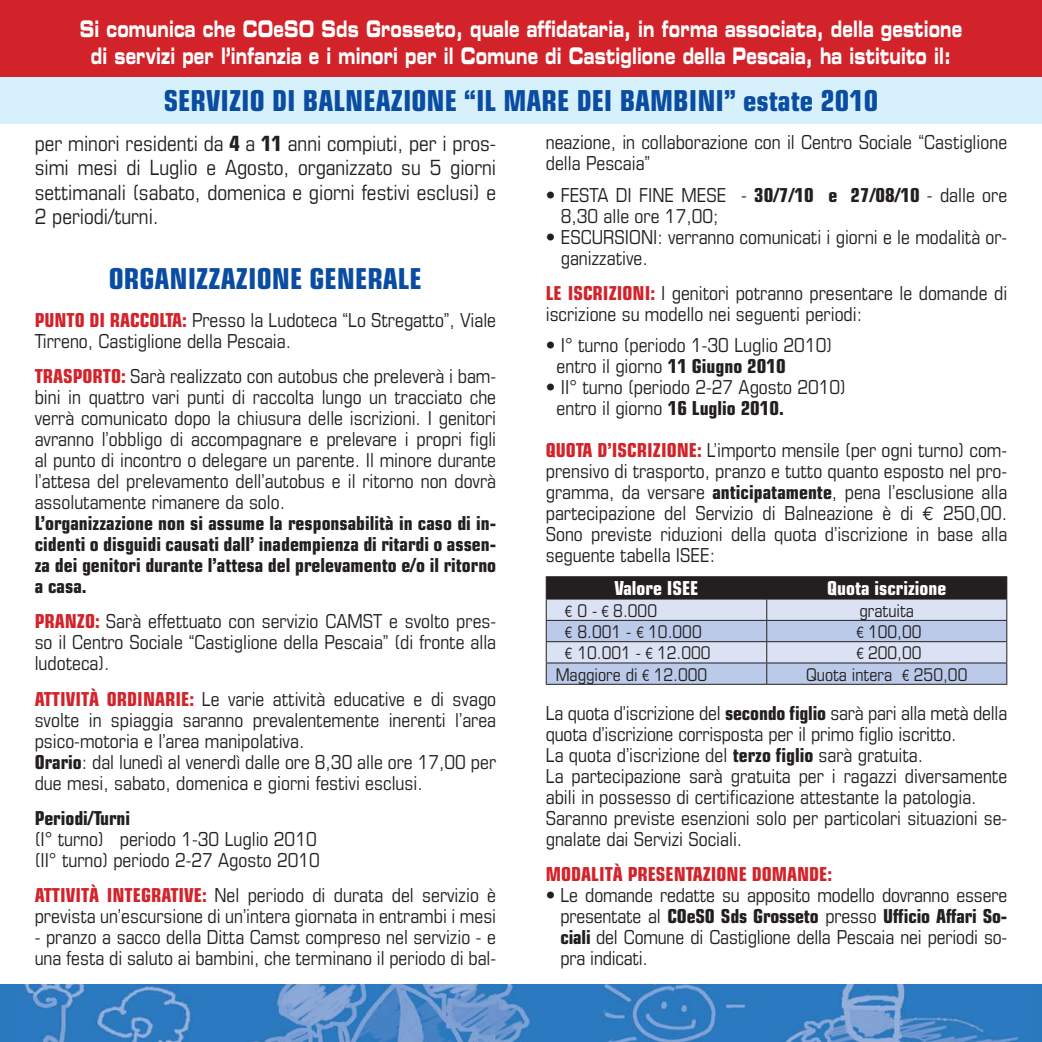
<style>
.page{position:relative;width:1042px;height:1042px;background:#fff}
.page>*{position:absolute;margin:0;border:0;box-sizing:border-box;transform-origin:0 0}
.t1{font:700 condensed 28.88px "Eurostile";color:#094ca1}
.t2{font:22.75px/27.1px "Eurostile Bold Extended Two";letter-spacing:.01em;color:#fff;text-align:center;scale:.62 1}
.t3{font:condensed 21px/24.5px "Eurostile";color:#231f20;text-align:justify}
.t4{font:condensed 19.25px/21px "Eurostile";color:#231f20}
.t5{font:700 condensed 19.25px/21px "Eurostile";color:#231f20;text-align:justify}
.t6{font:700 condensed 19.25px "Eurostile";color:#d2232a}
.t7{font:700 condensed 19.25px "Eurostile";color:#fff}
.t8{font:condensed 17.5px "Eurostile";color:#231f20}
.s1{font-weight:700}
.s2{font-weight:700;color:#d2232a}
.s3{font-family:"Euro Mono";font-stretch:normal}
.s4{font-family:"Abadi";font-weight:300}
</style>
<div class="page">
<div style="left:0;top:68px;width:1042px;height:56px;background:#d6f0fc"></div>
<hr style="left:546px;top:576px;width:221px;height:1px;background:#231f20">
<hr style="left:767px;top:576px;width:240px;height:1px;background:#231f20">
<svg style="left:546px;top:577px;width:461px;height:107px;background:#a1a9bb"></svg>
<hr style="left:546px;top:684px;width:461px;height:1px;background:#231f20">
<div style="left:0;top:0;width:1042px;height:76px;background:#d2232a"></div>
<div style="left:0;top:985px;width:1042px;height:57px;background:#2a79be"></div>
<img style="left:24px;top:985px;width:995px;height:57px">
<p class="t2" style="left:80px;top:17px;width:1424px">Si comunica che COeSO Sds Grosseto, quale affidataria, in forma associata, della gestione di servizi per l’infanzia e i minori per il Comune di Castiglione della Pescaia, ha istituito il:</p>
<h1 class="t1" style="left:164px;top:90px;width:716px">SERVIZIO DI BALNEAZIONE “IL MARE DEI BAMBINI” estate 2010</h1>
<p class="t3" style="left:35px;top:133px;width:463px">per minori residenti da <span class="s1">4</span> a <span class="s1">11</span> anni compiuti, per i pros&shy;simi mesi di Luglio e Agosto, organizzato su 5 giorni settimanali (sabato, domenica e giorni festivi esclusi) e 2 periodi/turni.</p>
<h1 class="t1" style="left:109px;top:268px;width:314px">ORGANIZZAZIONE GENERALE</h1>
<p class="t4" style="left:35px;top:312px;width:463px"><span class="s2">PUNTO DI RACCOLTA:</span> Presso la Ludoteca “Lo Stregatto”, Viale<br>Tirreno, Castiglione della Pescaia.</p>
<p class="t4" style="left:35px;top:368px;width:463px;text-align:justify"><span class="s2">TRASPORTO:</span> Sarà realizzato con autobus che preleverà i bam&shy;bini in quattro vari punti di raccolta lungo un tracciato che verrà comunicato dopo la chiusura delle iscrizioni. I genitori avranno l’obbligo di accompagnare e prelevare i propri figli al punto di incontro o delegare un parente. Il minore durante l’attesa del prelevamento dell’autobus e il ritorno non dovrà assolutamente rimanere da solo.</p>
<p class="t5" style="left:35px;top:515px;width:463px">L’organizzazione non si assume la responsabilità in caso di in&shy;cidenti o disguidi causati dall’ inadempienza di ritardi o assen&shy;za dei genitori durante l’attesa del prelevamento e/o il ritorno a casa.</p>
<p class="t4" style="left:35px;top:613px;width:463px;text-align:justify"><span class="s2">PRANZO:</span> Sarà effettuato con servizio CAMST e svolto pres&shy;so il Centro Sociale “Castiglione della Pescaia” (di fronte alla ludoteca).</p>
<p class="t4" style="left:35px;top:690px;width:463px"><span class="s2">ATTIVITÀ ORDINARIE:</span> Le varie attività educative e di svago svolte in spiaggia saranno prevalentemente inerenti l’area psico-motoria e l’area manipolativa.<br><span class="s1">Orario</span>: dal lunedì al venerdì dalle ore 8,30 alle ore 17,00 per due mesi, sabato, domenica e giorni festivi esclusi.</p>
<p class="t5" style="left:35px;top:809px;width:97px">Periodi/Turni</p>
<p class="t4" style="left:35px;top:830px;width:287px">(I° turno) periodo 1-30 Luglio 2010 (II° turno) periodo 2-27 Agosto 2010</p>
<p class="t4" style="left:35px;top:886px;width:463px"><span class="s2">ATTIVITÀ INTEGRATIVE:</span> Nel periodo di durata del servizio è prevista un’escursione di un’intera giornata in entrambi i mesi</p>
<p class="t4" style="left:35px;top:928px;width:463px">- pranzo a sacco della Ditta Camst compreso nel servizio - e una festa di saluto ai bambini, che terminano il periodo di bal-</p>
<p class="t4" style="left:546px;top:134px;width:463px">neazione, in collaborazione con il Centro Sociale “Castiglione della Pescaia”</p>
<p class="t4" style="left:561px;top:186px;width:448px;text-indent:-15px">• FESTA DI FINE MESE - <span class="s1">30/7/10 e 27/08/10</span> - dalle ore<br>8,30 alle ore 17,00;</p>
<p class="t4" style="left:561px;top:228px;width:448px;text-indent:-15px">• ESCURSIONI: verranno comunicati i giorni e le modalità or&shy;ganizzative.</p>
<p class="t4" style="left:546px;top:284px;width:463px"><span class="s2">LE ISCRIZIONI:</span> I genitori potranno presentare le domande di iscrizione su modello nei seguenti periodi:</p>
<p class="t4" style="left:556px;top:337px;width:277px;text-indent:-11px">• I° turno (periodo 1-30 Luglio 2010) entro il giorno <span class="s1">11 Giugno 2010</span></p>
<p class="t4" style="left:556px;top:379px;width:291px;text-indent:-11px">• II° turno (periodo 2-27 Agosto 2010) entro il giorno <span class="s1">16 Luglio 2010.</span></p>
<p class="t4" style="left:546px;top:442px;width:463px;text-align:justify"><span class="s2">QUOTA D’ISCRIZIONE:</span> L’importo mensile (per ogni turno) com&shy;prensivo di trasporto, pranzo e tutto quanto esposto nel pro&shy;gramma, da versare <span class="s1">anticipatamente</span>, pena l’esclusione alla partecipazione del Servizio di Balneazione è di <span class="s3">€</span> 250,00.<br>Sono previste riduzioni della quota d’iscrizione in base alla seguente tabella ISEE:</p>
<p class="t7" style="left:614px;top:581px;width:86px">Valore ISEE</p>
<p class="t7" style="left:827px;top:581px;width:121px">Quota iscrizione</p>
<p class="t8" style="left:564px;top:604px;width:94px"><span class="s4">€</span> 0 - <span class="s4">€</span> 8.000</p>
<p class="t8" style="left:859px;top:604px;width:56px">gratuita</p>
<p class="t8" style="left:564px;top:625px;width:139px"><span class="s4">€</span> 8.001 - <span class="s4">€</span> 10.000</p>
<p class="t8" style="left:856px;top:625px;width:67px"><span class="s4">€</span> 100,00</p>
<p class="t8" style="left:564px;top:646px;width:148px"><span class="s4">€</span> 10.001 - <span class="s4">€</span> 12.000</p>
<p class="t8" style="left:856px;top:646px;width:67px"><span class="s4">€</span> 200,00</p>
<p class="t8" style="left:556px;top:668px;width:153px">Maggiore di <span class="s4">€</span> 12.000</p>
<p class="t8" style="left:806px;top:668px;width:163px">Quota intera <span class="s4">€</span> 250,00</p>
<p class="t4" style="left:546px;top:704px;width:463px">La quota d’iscrizione del <span class="s1">secondo figlio</span> sarà pari alla metà della quota d’iscrizione corrisposta per il primo figlio iscritto.<br>La quota d’iscrizione del <span class="s1">terzo figlio</span> sarà gratuita.<br>La partecipazione sarà gratuita per i ragazzi diversamente abili in possesso di certificazione attestante la patologia.<br>Saranno previste esenzioni solo per particolari situazioni se&shy;gnalate dai Servizi Sociali.</p>
<p class="t6" style="left:546px;top:867px;width:288px">MODALITÀ PRESENTAZIONE DOMANDE:</p>
<p class="t4" style="left:560px;top:886px;width:448px;text-align:justify;text-indent:-15px">• Le domande redatte su apposito modello dovranno essere presentate al <span class="s1">COeSO Sds Grosseto</span> presso <span class="s1">Ufficio Affari So&shy;ciali</span> del Comune di Castiglione della Pescaia nei periodi so&shy;pra indicati.</p>
</div>
